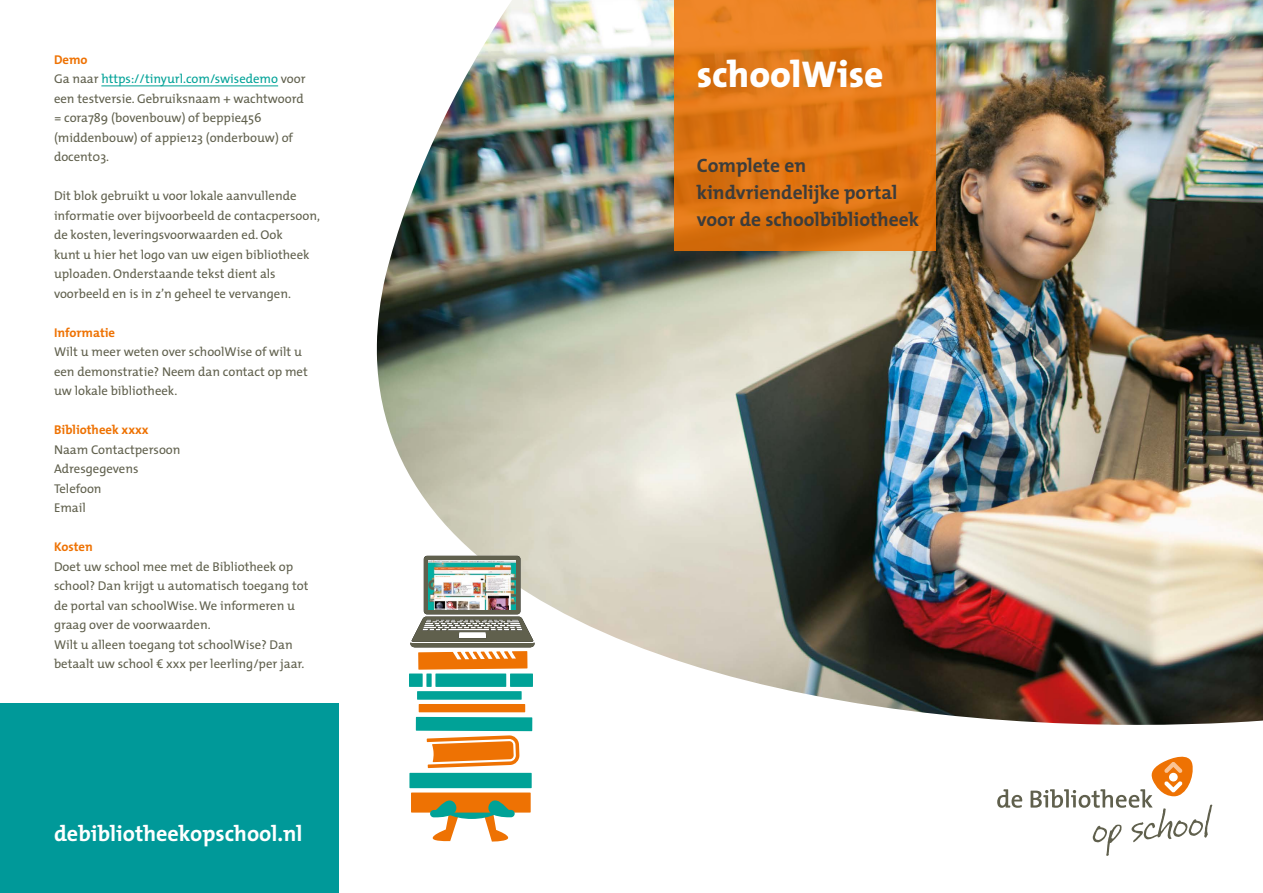
<style>
.page{position:relative;width:1263px;height:893px;background:#fff}
.page>*{position:absolute;margin:0;border:0;box-sizing:border-box;transform-origin:0 0}
.t1{font:800 37.5px "The Mix";color:#fff}
.t2{font:700 22.2px "The Mix";color:#fff}
.t3{font:700 19.5px/27px "The Mix";color:#3c3c3b}
.t4{font:12.75px/19.5px "The Mix";color:#60604d}
.t5{font:700 12.75px "The Mix";color:#ee7203}
.s1{font-weight:700;color:#ee7203}
.s2{color:#00a297}
</style>
<div class="page">
<div style="left:0;top:704px;width:338px;height:189px;background:#099"></div>
<img style="left:377px;top:0;width:886px;height:725px">
<svg style="left:997px;top:789px;width:25px;height:19px"></svg>
<svg style="left:1030px;top:757px;width:182px;height:99px"></svg>
<hr style="left:101px;top:85px;width:177px;height:1px;background:#00a297">
<svg style="left:416px;top:717px;width:116px;height:51px"></svg>
<div style="left:409px;top:773px;width:123px;height:15px;background:#00a297"></div>
<div style="left:411px;top:792px;width:120px;height:21px;background:#ee7203"></div>
<svg style="left:414px;top:800px;width:112px;height:42px"></svg>
<div style="left:419px;top:704px;width:106px;height:8px;background:#ee7203"></div>
<div style="left:409px;top:673px;width:14px;height:14px;background:#00a297"></div>
<div style="left:510px;top:673px;width:23px;height:14px;background:#00a297"></div>
<div style="left:435px;top:673px;width:71px;height:14px;background:#00a297"></div>
<div style="left:426px;top:673px;width:6px;height:14px;background:#00a297"></div>
<div style="left:417px;top:691px;width:105px;height:9px;background:#00a297"></div>
<svg style="left:410px;top:556px;width:124px;height:114px"></svg>
<img style="left:429px;top:561px;width:87px;height:48px">
<svg style="left:674px;top:0;width:261px;height:251px"></svg>
<p class="t4" style="left:54px;top:50px;width:253px"><span class="s1">Demo<br></span>Ga naar <span class="s2">https://tinyurl.com/swisedemo</span> voor een testversie. Gebruiksnaam + wachtwoord = cora789 (bovenbouw) of beppie456 (middenbouw) of appie123 (onderbouw) of docent03.</p>
<p class="t4" style="left:54px;top:186px;width:267px">Dit blok gebruikt u voor lokale aanvullende informatie over bijvoorbeeld de contacpersoon, de kosten, leveringsvoorwaarden ed. Ook<br>kunt u hier het logo van uw eigen bibliotheek uploaden. Onderstaande tekst dient als voorbeeld en is in z’n geheel te vervangen.</p>
<p class="t5" style="left:54px;top:324px;width:63px">Informatie</p>
<p class="t4" style="left:54px;top:342px;width:255px">Wilt u meer weten over schoolWise of wilt u een demonstratie? Neem dan contact op met uw lokale bibliotheek.</p>
<p class="t5" style="left:54px;top:422px;width:96px">Bibliotheek xxxx</p>
<p class="t4" style="left:54px;top:440px;width:128px">Naam Contactpersoon<br>Adresgegevens<br>Telefoon<br>Email</p>
<p class="t5" style="left:54px;top:539px;width:40px">Kosten</p>
<p class="t4" style="left:54px;top:557px;width:256px">Doet uw school mee met de Bibliotheek op school? Dan krijgt u automatisch toegang tot de portal van schoolWise. We informeren u graag over de voorwaarden.<br>Wilt u alleen toegang tot schoolWise? Dan betaalt uw school € xxx per leerling/per jaar.</p>
<h2 class="t2" style="left:54px;top:819px;width:250px">debibliotheekopschool.nl</h2>
<h1 class="t1" style="left:697px;top:50px;width:188px">schoolWise</h1>
<h3 class="t3" style="left:697px;top:152px;width:224px">Complete en kindvriendelijke portal voor de schoolbibliotheek</h3>
</div>
